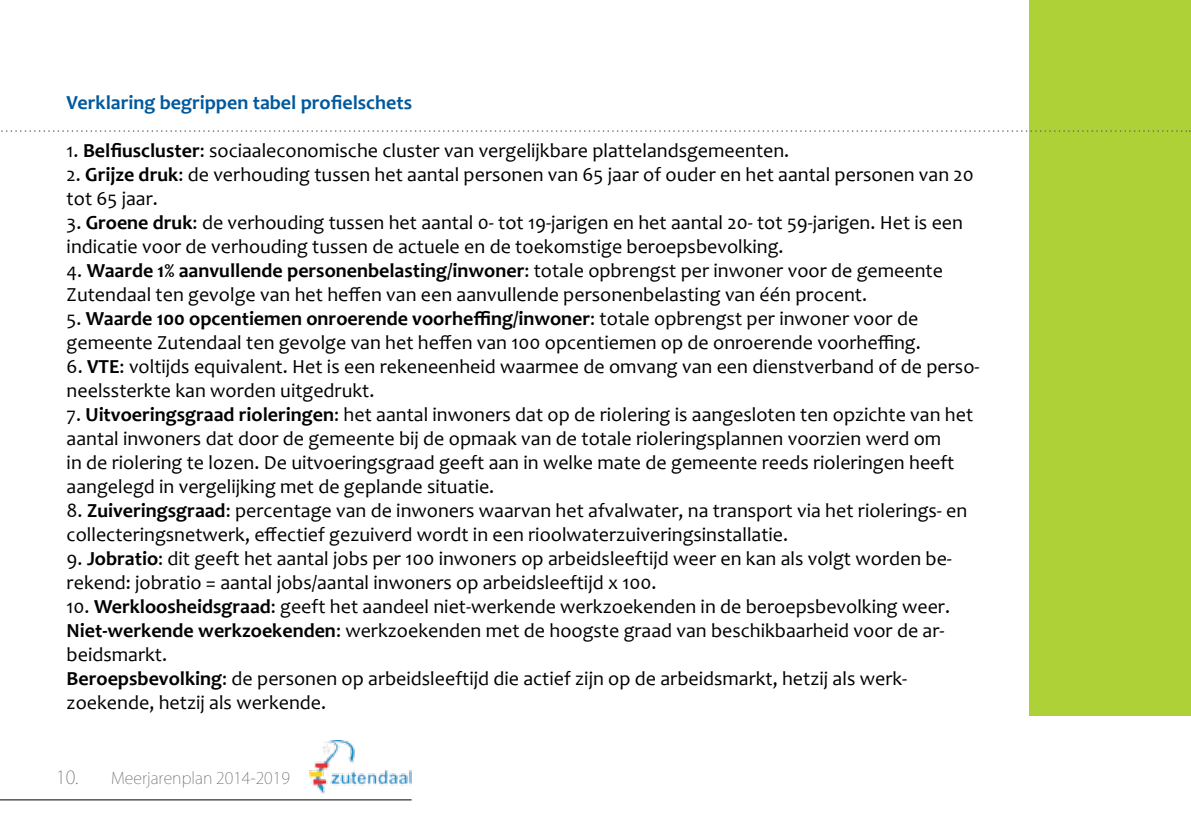
<style>
.page{position:relative;width:1191px;height:840px;background:#fff}
.page>*{position:absolute;margin:0;border:0;box-sizing:border-box;transform-origin:0 0}
.t1{font:20px/24px "Candara";color:#000}
.t2{font:700 20px "Candara";color:#00599d}
.t3{font:200 18px "Koz Go Pr 6 N";color:#666}
.t4{font:200 16px "Koz Go Pro";color:#666}
.s1{font-weight:700}
</style>
<div class="page">
<img style="left:309px;top:740px;width:102px;height:52px">
<hr style="left:0;top:799px;width:411px;height:1px;background:#000">
<div style="left:1029px;top:0;width:162px;height:714px;background:#add136"></div>
<svg style="left:1px;top:130px;width:1190px;height:2px"></svg>
<p class="t2" style="left:67px;top:90px;width:347px">Verklaring begrippen tabel profielschets</p>
<p class="t1" style="left:67px;top:138px;width:724px">1. <span class="s1">Belfiuscluster</span>: sociaaleconomische cluster van vergelijkbare plattelandsgemeenten.</p>
<p class="t1" style="left:67px;top:162px;width:908px">2. <span class="s1">Grijze druk</span>: de verhouding tussen het aantal personen van 65 jaar of ouder en het aantal personen van 20 tot 65 jaar.</p>
<p class="t1" style="left:67px;top:210px;width:898px">3. <span class="s1">Groene druk</span>: de verhouding tussen het aantal 0- tot 19-jarigen en het aantal 20- tot 59-jarigen. Het is een indicatie voor de verhouding tussen de actuele en de toekomstige beroepsbevolking.</p>
<p class="t1" style="left:67px;top:258px;width:878px">4. <span class="s1">Waarde 1% aanvullende personenbelasting/inwoner</span>: totale opbrengst per inwoner voor de gemeente<br>Zutendaal ten gevolge van het heffen van een aanvullende personenbelasting van één procent.</p>
<p class="t1" style="left:67px;top:306px;width:855px">5. <span class="s1">Waarde 100 opcentiemen onroerende voorheffing/inwoner</span>: totale opbrengst per inwoner voor de gemeente Zutendaal ten gevolge van het heffen van 100 opcentiemen op de onroerende voorheffing.</p>
<p class="t1" style="left:67px;top:354px;width:914px">6. <span class="s1">VTE</span>: voltijds equivalent. Het is een rekeneenheid waarmee de omvang van een dienstverband of de perso&shy;neelssterkte kan worden uitgedrukt.</p>
<p class="t1" style="left:67px;top:402px;width:908px">7. <span class="s1">Uitvoeringsgraad rioleringen</span>: het aantal inwoners dat op de riolering is aangesloten ten opzichte van het aantal inwoners dat door de gemeente bij de opmaak van de totale rioleringsplannen voorzien werd om<br>in de riolering te lozen. De uitvoeringsgraad geeft aan in welke mate de gemeente reeds rioleringen heeft aangelegd in vergelijking met de geplande situatie.</p>
<p class="t1" style="left:67px;top:498px;width:902px">8. <span class="s1">Zuiveringsgraad</span>: percentage van de inwoners waarvan het afvalwater, na transport via het riolerings- en collecteringsnetwerk, effectief gezuiverd wordt in een rioolwaterzuiveringsinstallatie.</p>
<p class="t1" style="left:67px;top:546px;width:886px">9. <span class="s1">Jobratio</span>: dit geeft het aantal jobs per 100 inwoners op arbeidsleeftijd weer en kan als volgt worden be&shy;rekend: jobratio = aantal jobs/aantal inwoners op arbeidsleeftijd x 100.</p>
<p class="t1" style="left:67px;top:594px;width:885px">10. <span class="s1">Werkloosheidsgraad</span>: geeft het aandeel niet-werkende werkzoekenden in de beroepsbevolking weer.<br><span class="s1">Niet-werkende werkzoekenden</span>: werkzoekenden met de hoogste graad van beschikbaarheid voor de ar&shy;beidsmarkt.<br><span class="s1">Beroepsbevolking</span>: de personen op arbeidsleeftijd die actief zijn op de arbeidsmarkt, hetzij als werk&shy;zoekende, hetzij als werkende.</p>
<p class="t3" style="left:56px;top:766px;width:24px">10.</p>
<p class="t4" style="left:111px;top:766px;width:180px">Meerjarenplan 2014-2019</p>
</div>
